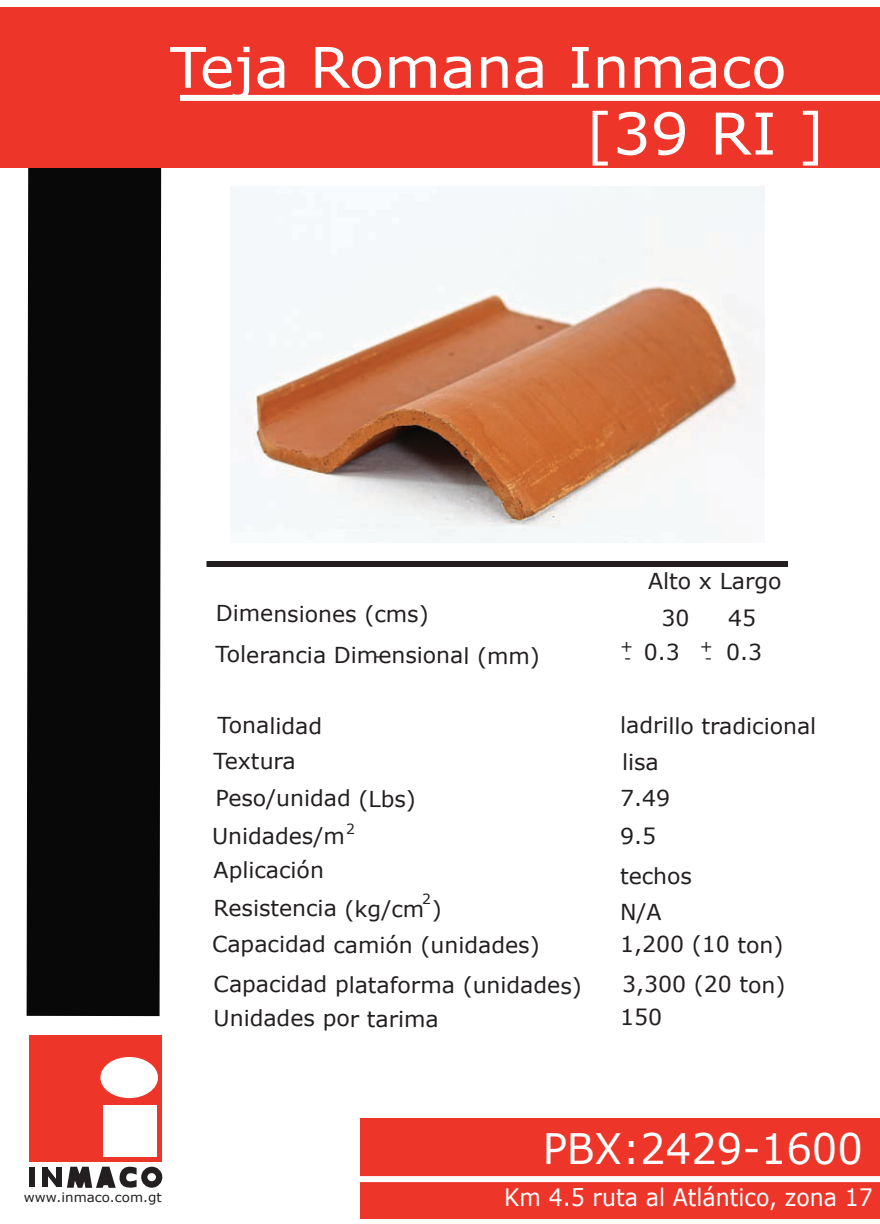
<style>
.page{position:relative;width:880px;height:1224px;background:#fff}
.page>*{position:absolute;margin:0;border:0;box-sizing:border-box;transform-origin:0 0}
.t1{font:57.6px "Verdana";color:#fff;scale:1.04 1}
.t2{font:56px "Verdana";color:#fff;scale:1.04 1}
.t3{font:42px "Verdana";color:#fff;scale:.96 1}
.t4{font:24px "Verdana";color:#fff;scale:.92 1}
.t5{font:22px/36.8px "Verdana";letter-spacing:-.005em;color:#231f20}
.t6{font:16px/12.4px "Verdana";color:#231f20}
.t7{font:14px "Verdana";color:#231f20}
.t8{font:13px "Verdana";color:#231f20;scale:1.04 1}
</style>
<div class="page">
<div style="left:27px;top:168px;width:134px;height:848px;background:#070807"></div>
<div style="left:360px;top:1118px;width:520px;height:101px;background:#ee3529"></div>
<div style="left:360px;top:1176px;width:520px;height:6px;background:#fff"></div>
<div style="left:0;top:8px;width:880px;height:160px;background:#ee3529"></div>
<div style="left:180px;top:95px;width:700px;height:6px;background:#fff"></div>
<svg style="left:29px;top:1035px;width:134px;height:153px"></svg>
<div style="left:142px;top:1168px;width:19px;height:19px;background:#231f20;border-radius:50%"></div>
<div style="left:141px;top:1167px;width:21px;height:21px;border:2px solid #231f20;border-radius:50%"></div>
<div style="left:29px;top:1035px;width:132px;height:126px;background:#ee3529"></div>
<div style="left:103px;top:1105px;width:54px;height:52px;background:#fff"></div>
<div style="left:100px;top:1057px;width:58px;height:41px;background:#fff;border-radius:50%"></div>
<div style="left:29px;top:1168px;width:5px;height:19px;background:#231f20"></div>
<div style="left:42px;top:1168px;width:5px;height:19px;background:#231f20"></div>
<div style="left:56px;top:1168px;width:5px;height:19px;background:#231f20"></div>
<svg style="left:47px;top:1168px;width:9px;height:19px"></svg>
<div style="left:146px;top:1172px;width:11px;height:10px;background:#fff;border-radius:50%"></div>
<div style="left:145px;top:1171px;width:13px;height:12px;border:2px solid #231f20;border-radius:50%"></div>
<svg style="left:66px;top:1164px;width:72px;height:24px"></svg>
<div style="left:206px;top:561px;width:582px;height:6px;background:#231f20"></div>
<img style="left:230px;top:186px;width:534px;height:356px">
<h2 class="t2" style="left:170px;top:32px;width:594px">Teja Romana Inmaco</h2>
<h1 class="t1" style="left:586px;top:97px;width:232px">[39 RI ]</h1>
<p class="t8" style="left:24px;top:1189px;width:134px">www.inmaco.com.gt</p>
<p class="t5" style="left:216px;top:595px;width:214px">Dimensiones (cms)</p>
<p class="t5" style="left:661px;top:562px;width:122px;text-indent:-13px">Alto x Largo<br>30</p>
<p class="t5" style="left:728px;top:599px;width:29px">45</p>
<p class="t6" style="left:620px;top:639px;width:15px">+ -</p>
<p class="t6" style="left:700px;top:639px;width:15px">+</p>
<p class="t5" style="left:216px;top:636px;width:326px">Tolerancia Dimensional (mm)</p>
<p class="t5" style="left:644px;top:633px;width:37px">0.3</p>
<p class="t5" style="left:726px;top:633px;width:37px">0.3</p>
<p class="t6" style="left:374px;top:650px;width:9px">-</p>
<p class="t6" style="left:705px;top:652px;width:9px">-</p>
<p class="t5" style="left:212px;top:706px;width:206px">Tonalidad<br>Textura<br>Peso/unidad (Lbs)<br>Unidades/m</p>
<p class="t5" style="left:212px;top:851px;width:329px;line-height:37.4px">Aplicación<br>Resistencia (kg/cm )<br>Capacidad camión (unidades)</p>
<p class="t5" style="left:214px;top:967px;width:370px;line-height:33.6px">Capacidad plataforma (unidades)<br>Unidades por tarima</p>
<p class="t7" style="left:346px;top:820px;width:10px">2</p>
<p class="t7" style="left:422px;top:890px;width:10px">2</p>
<p class="t5" style="left:620px;top:707px;width:198px">ladrillo tradicional lisa<br>7.49<br>9.5</p>
<p class="t5" style="left:620px;top:857px;width:74px">techos</p>
<p class="t5" style="left:620px;top:893px;width:43px">N/A</p>
<p class="t5" style="left:620px;top:924px;width:167px;line-height:40px">1,200 (10 ton)<br>3,300 (20 ton)</p>
<p class="t5" style="left:620px;top:998px;width:44px">150</p>
<h3 class="t3" style="left:543px;top:1122px;width:335px">PBX:2429-1600</h3>
<p class="t4" style="left:504px;top:1182px;width:402px">Km 4.5 ruta al Atlántico, zona 17</p>
</div>
